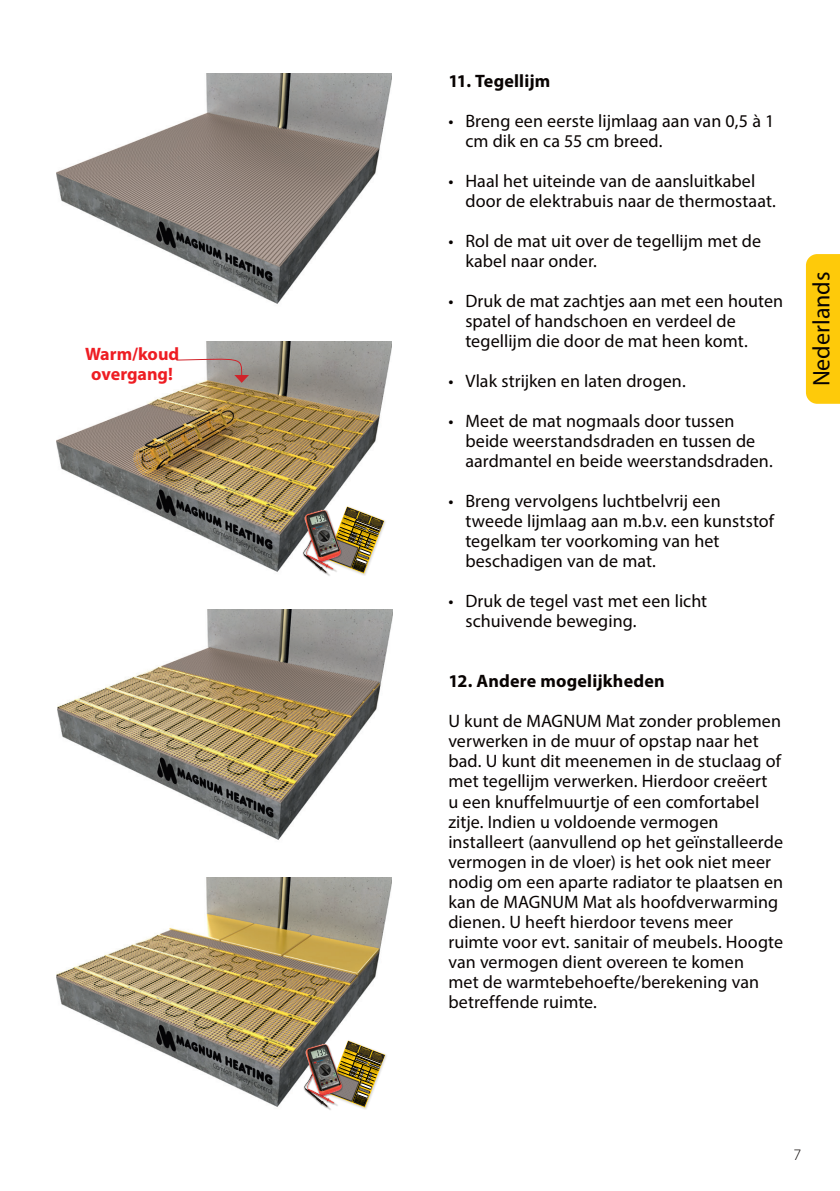
<style>
.page{position:relative;width:840px;height:1191px;background:#fff}
.page>*{position:absolute;margin:0;border:0;box-sizing:border-box;transform-origin:0 0}
.Normaal{font:24px "Myriad Pro";color:#080302}
.Normaal-2{font:18px/20px "Myriad Pro";letter-spacing:.005em;color:#080302}
.Normaal-3{font:700 18px "Myriad Pro";letter-spacing:.01em;color:#080302}
.Normaal-4{font:700 18px "Myriad Pro";color:#ee1d23}
.t1{font:300 16px "Myriad Pro";color:#080302}
</style>
<div class="page">
<img style="left:57px;top:342px;width:334px;height:230px">
<img style="left:58px;top:610px;width:334px;height:230px">
<img style="left:57px;top:74px;width:334px;height:230px">
<img style="left:57px;top:877px;width:334px;height:230px">
<div style="left:325px;top:505px;width:62px;height:71px;background:#231f20;opacity:.18"></div>
<div style="left:302px;top:509px;width:40px;height:67px;background:#fff"></div>
<img style="left:303px;top:510px;width:26px;height:65px">
<div style="left:326px;top:1039px;width:62px;height:71px;background:#231f20;opacity:.18"></div>
<div style="left:303px;top:1043px;width:40px;height:67px;background:#231f20;opacity:.5"></div>
<img style="left:304px;top:1043px;width:26px;height:65px">
<svg style="left:175px;top:356px;width:74px;height:27px"></svg>
<div style="left:805px;top:254px;width:34px;height:150px;background:#feca0a"></div>
<img style="left:326px;top:506px;width:58px;height:67px">
<img style="left:327px;top:1040px;width:58px;height:67px">
<p class="Normaal-4" style="left:85px;top:342px;width:96px">Warm/koud</p>
<p class="Normaal-4" style="left:91px;top:362px;width:83px">overgang!</p>
<p class="Normaal-3" style="left:448px;top:69px;width:103px">11. Tegellijm</p>
<p class="Normaal-2" style="left:465px;top:111px;width:310px;text-indent:-17px">• Breng een eerste lijmlaag aan van 0,5 à 1 cm dik en ca 55 cm breed.</p>
<p class="Normaal-2" style="left:465px;top:171px;width:312px;text-indent:-17px">• Haal het uiteinde van de aansluitkabel door de elektrabuis naar de thermostaat.</p>
<p class="Normaal-2" style="left:465px;top:231px;width:297px;text-indent:-17px">• Rol de mat uit over de tegellijm met de kabel naar onder.</p>
<p class="Normaal-2" style="left:465px;top:291px;width:319px;text-indent:-17px">• Druk de mat zachtjes aan met een houten spatel of handschoen en verdeel de tegellijm die door de mat heen komt.</p>
<p class="Normaal-2" style="left:448px;top:371px;width:239px">• Vlak strijken en laten drogen.</p>
<p class="Normaal-2" style="left:465px;top:411px;width:309px;text-indent:-17px">• Meet de mat nogmaals door tussen beide weerstandsdraden en tussen de aardmantel en beide weerstandsdraden.</p>
<p class="Normaal-2" style="left:465px;top:491px;width:310px;text-indent:-17px">• Breng vervolgens luchtbelvrij een tweede lijmlaag aan m.b.v. een kunststof tegelkam ter voorkoming van het beschadigen van de mat.</p>
<p class="Normaal-2" style="left:465px;top:591px;width:243px;text-indent:-17px">• Druk de tegel vast met een licht schuivende beweging.</p>
<p class="Normaal-3" style="left:448px;top:669px;width:218px">12. Andere mogelijkheden</p>
<p class="Normaal-2" style="left:448px;top:711px;width:336px">U kunt de MAGNUM Mat zonder problemen verwerken in de muur of opstap naar het bad. U kunt dit meenemen in de stuclaag of met tegellijm verwerken. Hierdoor creëert<br>u een knuffelmuurtje of een comfortabel zitje. Indien u voldoende vermogen installeert (aanvullend op het geïnstalleerde vermogen in de vloer) is het ook niet meer nodig om een aparte radiator te plaatsen en kan de MAGNUM Mat als hoofdverwarming dienen. U heeft hierdoor tevens meer ruimte voor evt. sanitair of meubels. Hoogte van vermogen dient overeen te komen<br>met de warmtebehoefte/berekening van betreffende ruimte.</p>
<p class="Normaal" style="left:806px;top:386px;width:116px;rotate:-90deg">Nederlands</p>
<p class="t1" style="left:793px;top:1145px;width:9px">7</p>
</div>
